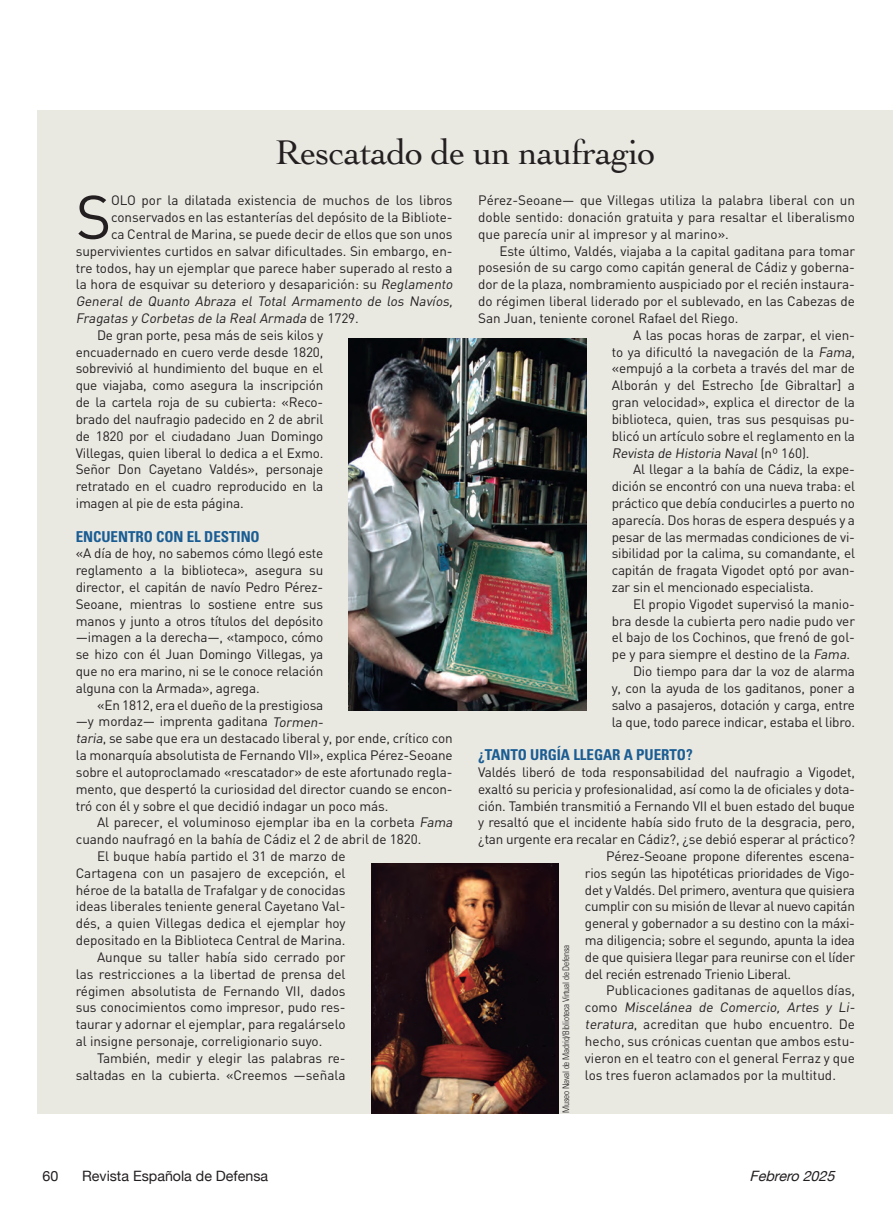
<style>
.page{position:relative;width:893px;height:1217px;background:#fff}
.page>*{position:absolute;margin:0;border:0;box-sizing:border-box;transform-origin:0 0}
.textoinfo{font:60.75px "DIN";color:#231f20}
.Título_B{font:36px "Cochin";letter-spacing:-.02em;color:#231f20}
.Ladillo{font:700 condensed 15px "Univers";letter-spacing:-.005em;color:#1a5d93}
.t1{font:14.25px "Helvetica Neue";color:#231f20}
.t2{font:italic 14.25px "Helvetica Neue";color:#231f20}
.textoinfo-2{font:13.5px/16.8px "DIN";letter-spacing:-.01em;color:#231f20;text-align:justify}
.textoinfo-3{font:italic 13.5px "DIN";color:#231f20}
.Crédito_foto{font:300 condensed 9px "Univers";letter-spacing:-.02em;color:#231f20}
.s1{font-style:italic}
.s2{font-style:normal}
</style>
<div class="page">
<div style="left:38px;top:111px;width:855px;height:1002px;background:#e9e8e1"></div>
<img style="left:349px;top:339px;width:237px;height:371px">
<img style="left:371px;top:863px;width:188px;height:250px">
<p class="Título_B" style="left:275px;top:128px;width:382px">Rescatado de un naufragio</p>
<p class="textoinfo" style="left:76px;top:179px;width:37px">S</p>
<p class="textoinfo-2" style="left:111px;top:192px;width:343px">OLO por la dilatada existencia de muchos de los libros</p>
<p class="textoinfo-2" style="left:111px;top:208px;width:343px">conservados en las estanterías del depósito de la Bibliote-</p>
<p class="textoinfo-2" style="left:111px;top:225px;width:343px">ca Central de Marina, se puede decir de ellos que son unos</p>
<p class="textoinfo-2" style="left:76px;top:242px;width:378px">supervivientes curtidos en salvar dificultades. Sin embargo, en-</p>
<p class="textoinfo-2" style="left:76px;top:259px;width:378px">tre todos, hay un ejemplar que parece haber superado al resto a</p>
<p class="textoinfo-2" style="left:76px;top:276px;width:381px">la hora de esquivar su deterioro y desaparición: su <span class="s1">Reglamento</span></p>
<p class="textoinfo-3" style="left:76px;top:293px;width:381px">General de Quanto Abraza el Total Armamento de los Navíos,</p>
<p class="textoinfo-3" style="left:76px;top:309px;width:285px">Fragatas y Corbetas de la RealArmada <span class="s2">d e 1 7 2 9 .</span></p>
<p class="textoinfo-2" style="left:76px;top:326px;width:249px;text-indent:21px">De gran porte, pesa más de seis kilos y encuadernado en cuero verde desde 1820, sobrevivió al hundimiento del buque en el que viajaba, como asegura la inscripción de la cartela roja de su cubierta: «Reco&shy;brado del naufragio padecido en 2 de abril de 1820 por el ciudadano Juan Domingo Villegas, quien liberal lo dedica a el Exmo.<br>Señor Don Cayetano Valdés», personaje retratado en el cuadro reproducido en la imagen al pie de esta página.</p>
<p class="Ladillo" style="left:76px;top:527px;width:185px">ENCUENTRO CON EL DESTINO</p>
<p class="textoinfo-2" style="left:76px;top:544px;width:249px">«A día de hoy, no sabemos cómo llegó este reglamento a la biblioteca», asegura su director, el capitán de navío Pedro Pérez-Seoane, mientras lo sostiene entre sus manos y junto a otros títulos del depósito —imagen a la derecha—, «tampoco, cómo se hizo con él Juan Domingo Villegas, ya que no era marino, ni se le conoce relación alguna con la Armada», agrega.</p>
<p class="textoinfo-2" style="left:76px;top:696px;width:378px;text-align:left;text-indent:21px">«En 1812, era el dueño de la prestigiosa<br>—y mordaz— imprenta gaditana <span class="s1">Tormen-<br>taria</span>, se sabe que era un destacado liberal y, por ende, crítico con la monarquía absolutista de Fernando VII», explica Pérez-Seoane sobre el autoproclamado «rescatador» de este afortunado regla&shy;mento, que despertó la curiosidad del director cuando se encon&shy;tró con él y sobre el que decidió indagar un poco más.</p>
<p class="textoinfo-2" style="left:76px;top:813px;width:381px;text-indent:21px">Al parecer, el voluminoso ejemplar iba en la corbeta <span class="s1">Fama </span>cuando naufragó en la bahía de Cádiz el 2 de abril de 1820.</p>
<p class="textoinfo-2" style="left:76px;top:847px;width:271px;text-indent:21px">El buque había partido el 31 de marzo de Cartagena con un pasajero de excepción, el héroe de la batalla de Trafalgar y de conocidas ideas liberales teniente general Cayetano Val&shy;dés, a quien Villegas dedica el ejemplar hoy depositado en la Biblioteca Central de Marina.</p>
<p class="textoinfo-2" style="left:76px;top:948px;width:271px;text-indent:21px">Aunque su taller había sido cerrado por las restricciones a la libertad de prensa del régimen absolutista de Fernando VII, dados sus conocimientos como impresor, pudo res&shy;taurar y adornar el ejemplar, para regalárselo al insigne personaje, correligionario suyo.</p>
<p class="textoinfo-2" style="left:76px;top:1048px;width:271px;text-align:right">También, medir y elegir las palabras re&shy;saltadas en la cubierta. «Creemos —señala</p>
<p class="textoinfo-2" style="left:478px;top:192px;width:378px">Pérez-Seoane— que Villegas utiliza la palabra liberal con un doble sentido: donación gratuita y para resaltar el liberalismo que parecía unir al impresor y al marino».</p>
<p class="textoinfo-2" style="left:478px;top:242px;width:378px;text-indent:21px">Este último, Valdés, viajaba a la capital gaditana para tomar posesión de su cargo como capitán general de Cádiz y goberna&shy;dor de la plaza, nombramiento auspiciado por el recién instaura&shy;do régimen liberal liderado por el sublevado, en las Cabezas de San Juan, teniente coronel Rafael del Riego.</p>
<p class="textoinfo-2" style="left:612px;top:326px;width:245px;text-indent:21px">A las pocas horas de zarpar, el vien&shy;to ya dificultó la navegación de la <span class="s1">Fama</span>, «empujó a la corbeta a través del mar de Alborán y del Estrecho [de Gibraltar] a gran velocidad», explica el director de la biblioteca, quien, tras sus pesquisas pu&shy;blicó un artículo sobre el reglamento en la <span class="s1">Revista de Historia Naval</span>( n º 1 6 0 ) .</p>
<p class="textoinfo-2" style="left:612px;top:460px;width:245px;text-indent:21px">Al llegar a la bahía de Cádiz, la expe&shy;dición se encontró con una nueva traba: el práctico que debía conducirles a puerto no aparecía. Dos horas de espera después y a pesar de las mermadas condiciones de vi&shy;sibilidad por la calima, su comandante, el capitán de fragata Vigodet optó por avan&shy;zar sin el mencionado especialista.</p>
<p class="textoinfo-2" style="left:612px;top:595px;width:245px;text-indent:21px">El propio Vigodet supervisó la manio&shy;bra desde la cubierta pero nadie pudo ver el bajo de los Cochinos, que frenó de gol&shy;pe y para siempre el destino de la <span class="s1">Fama</span>.</p>
<p class="textoinfo-2" style="left:612px;top:662px;width:245px;text-indent:21px">Dio tiempo para dar la voz de alarma y, con la ayuda de los gaditanos, poner a salvo a pasajeros, dotación y carga, entre la que, todo parece indicar, estaba el libro.</p>
<p class="Ladillo" style="left:478px;top:745px;width:216px">¿TANTO URGÍA LLEGAR A PUERTO?</p>
<p class="textoinfo-2" style="left:478px;top:763px;width:378px">Valdés liberó de toda responsabilidad del naufragio a Vigodet, exaltó su pericia y profesionalidad, así como la de oficiales y dota&shy;ción. También transmitió a Fernando VII el buen estado del buque y resaltó que el incidente había sido fruto de la desgracia, pero, ¿tan urgente era recalar en Cádiz?, ¿se debió esperar al práctico?</p>
<p class="textoinfo-2" style="left:585px;top:847px;width:272px;text-indent:21px">Pérez-Seoane propone diferentes escena&shy;rios según las hipotéticas prioridades de Vigo&shy;det y Valdés. Del primero, aventura que quisiera cumplir con su misión de llevar al nuevo capitán general y gobernador a su destino con la máxi&shy;ma diligencia; sobre el segundo, apunta la idea de que quisiera llegar para reunirse con el líder del recién estrenado Trienio Liberal.</p>
<p class="textoinfo-2" style="left:585px;top:981px;width:274px;text-align:left;text-indent:21px">Publicaciones gaditanas de aquellos días, c o m o <span class="s1">Miscelánea de Comercio, Artes y Li&shy;teratura</span>, acreditan que hubo encuentro. De hecho, sus crónicas cuentan que ambos estu&shy;vieron en el teatro con el general Ferraz y que los tres fueron aclamados por la multitud.</p>
<p class="Crédito_foto" style="left:560px;top:1112px;width:169px;rotate:-90deg">Museo Naval de Madrid/Biblioteca Virtual de Defensa</p>
<p class="t1" style="left:43px;top:1165px;width:17px">60</p>
<p class="t1" style="left:82px;top:1165px;width:188px">Revista Española de Defensa</p>
<p class="t2" style="left:750px;top:1165px;width:92px">Febrero2025</p>
</div>
